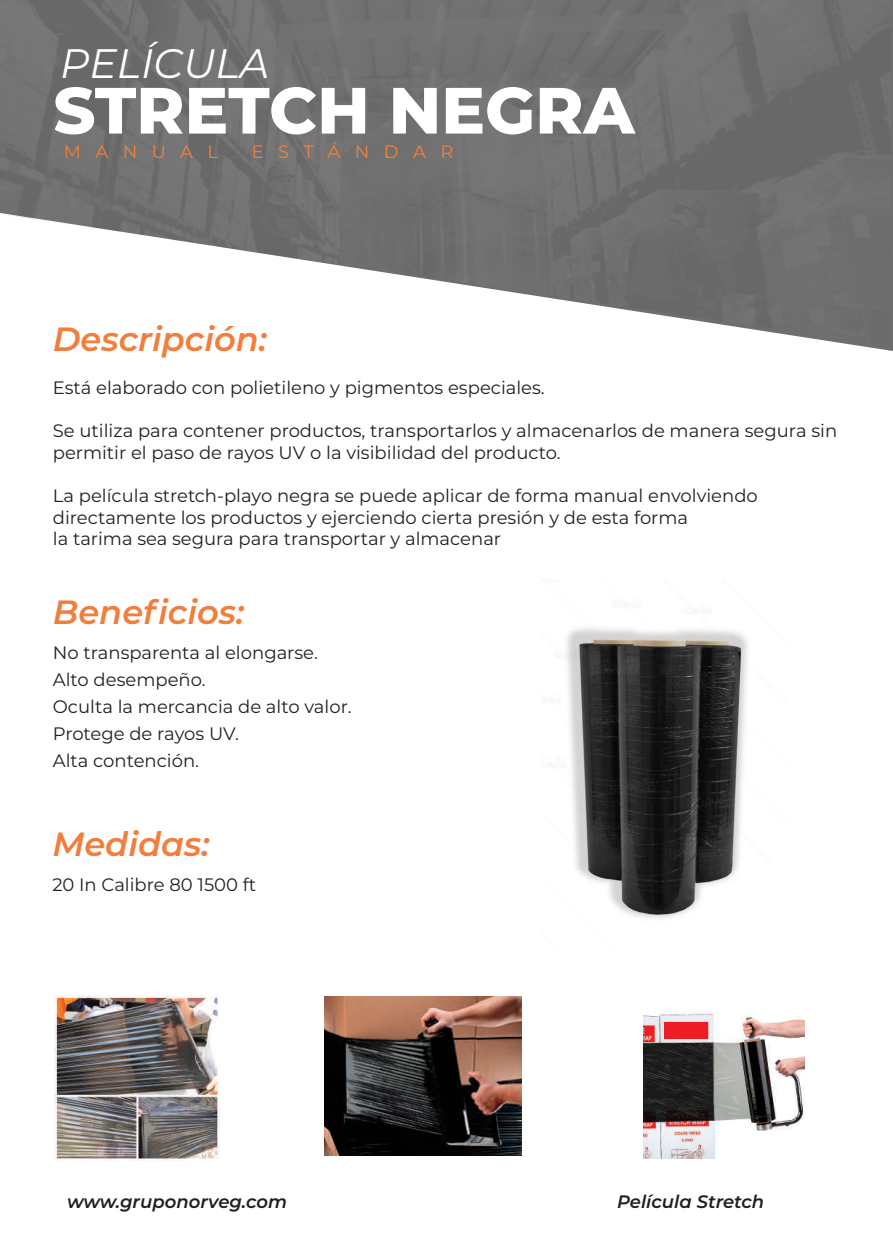
<style>
.page{position:relative;width:893px;height:1234px;background:#fff}
.page>*{position:absolute;margin:0;border:0;box-sizing:border-box;transform-origin:0 0}
.t1{font:800 65.25px "Montserrat";color:#fff}
.t2{font:italic 41.1px "Montserrat";color:#fff}
.t3{font:italic 600 33.6px "Montserrat";color:#f27d3c}
.t4{font:18px/27px "Montserrat";color:#231f20}
.t5{font:italic 600 18px "Montserrat";color:#231f20}
.t6{font:18px "Montserrat";letter-spacing:.795em;color:#f47f3a}
</style>
<div class="page">
<img style="left:0;top:0;width:891px;height:346px">
<img style="left:54px;top:995px;width:165px;height:164px">
<img style="left:324px;top:996px;width:198px;height:159px">
<img style="left:644px;top:1013px;width:160px;height:145px">
<div style="left:665px;top:1022px;width:43px;height:16px;background:#ee1c25"></div>
<img style="left:885px;top:342px;width:8px;height:9px">
<img style="left:544px;top:579px;width:204px;height:340px">
<h2 class="t2" style="left:60px;top:35px;width:211px">PELÍCULA</h2>
<h1 class="t1" style="left:53px;top:62px;width:583px">STRETCH NEGRA</h1>
<p class="t6" style="left:64px;top:139px;width:156px">MANUAL</p>
<p class="t6" style="left:252px;top:139px;width:203px">ESTÁNDAR</p>
<h3 class="t3" style="left:53px;top:315px;width:216px">Descripción:</h3>
<p class="t4" style="left:53px;top:373px;width:493px">Está elaborado con polietileno y pigmentos especiales.</p>
<p class="t4" style="left:53px;top:419px;width:786px;line-height:21.6px">Se utiliza para contener productos, transportarlos y almacenarlos de manera segura sin permitir el paso de rayos UV o la visibilidad del producto.</p>
<p class="t4" style="left:53px;top:484px;width:706px;line-height:21.6px">La película stretch-playo negra se puede aplicar de forma manual envolviendo directamente los productos y ejerciendo cierta presión y de esta forma<br>la tarima sea segura para transportar y almacenar</p>
<h3 class="t3" style="left:53px;top:587px;width:193px">Beneficios:</h3>
<p class="t4" style="left:53px;top:638px;width:300px">No transparenta al elongarse.<br>Alto desempeño.<br>Oculta la mercancia de alto valor.<br>Protege de rayos UV.<br>Alta contención.</p>
<h3 class="t3" style="left:52px;top:819px;width:159px">Medidas:</h3>
<p class="t4" style="left:52px;top:870px;width:205px">20 In Calibre 80 1500 ft</p>
<p class="t5" style="left:67px;top:1188px;width:222px">www.gruponorveg.com</p>
<p class="t5" style="left:617px;top:1188px;width:149px">Película Stretch</p>
</div>
